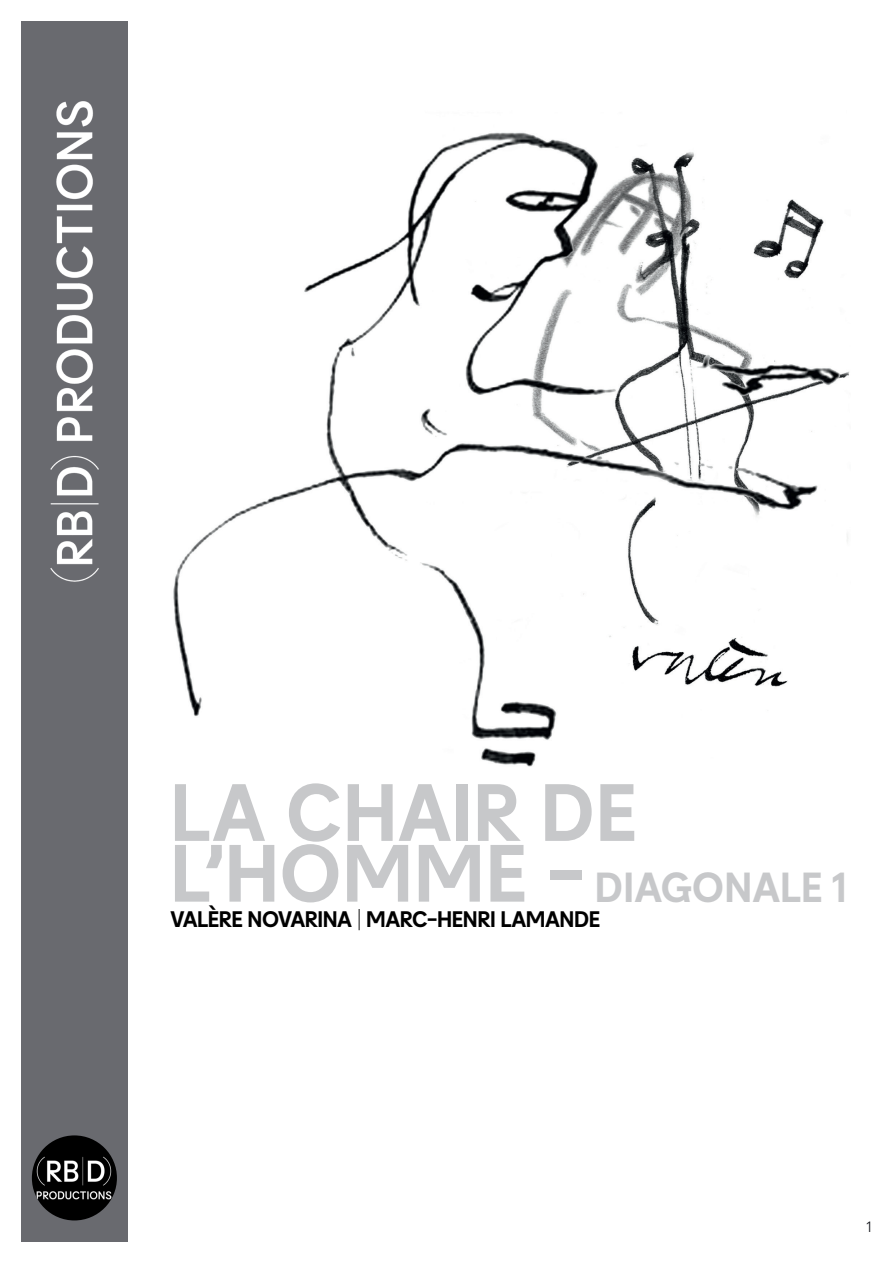
<style>
.page{position:relative;width:893px;height:1263px;background:#fff}
.page>*{position:absolute;margin:0;border:0;box-sizing:border-box;transform-origin:0 0}
.t1{font:700 81px "Lemur RB";letter-spacing:.01em;color:#c7c8ca}
.t2{font:700 42px "Lemur RB";color:#c7c8ca}
.t3{font:700 22.5px "Lemur RB";letter-spacing:-.02em;color:#000}
.t4{font:300 15px "Lemur RB";color:#12141a}
.s1{font-size:81px}
</style>
<div class="page">
<img style="left:173px;top:132px;width:677px;height:635px">
<div style="left:21px;top:21px;width:107px;height:1221px;background:#696a6f"></div>
<img style="left:50px;top:101px;width:49px;height:481px">
<div style="left:32px;top:1135px;width:85px;height:85px;background:#000;border-radius:50%"></div>
<img style="left:33px;top:1152px;width:83px;height:51px">
<p class="t1" style="left:170px;top:760px;width:468px">LA CHAIR DE</p>
<p class="t2" style="left:170px;top:860px;width:679px"><span class="s1">L’HOMME -</span> DIAGONALE 1</p>
<p class="t3" style="left:170px;top:905px;width:432px">VALÈRE NOVARINA | MARC-HENRI LAMANDE</p>
<p class="t4" style="left:866px;top:1218px;width:7px">1</p>
</div>
